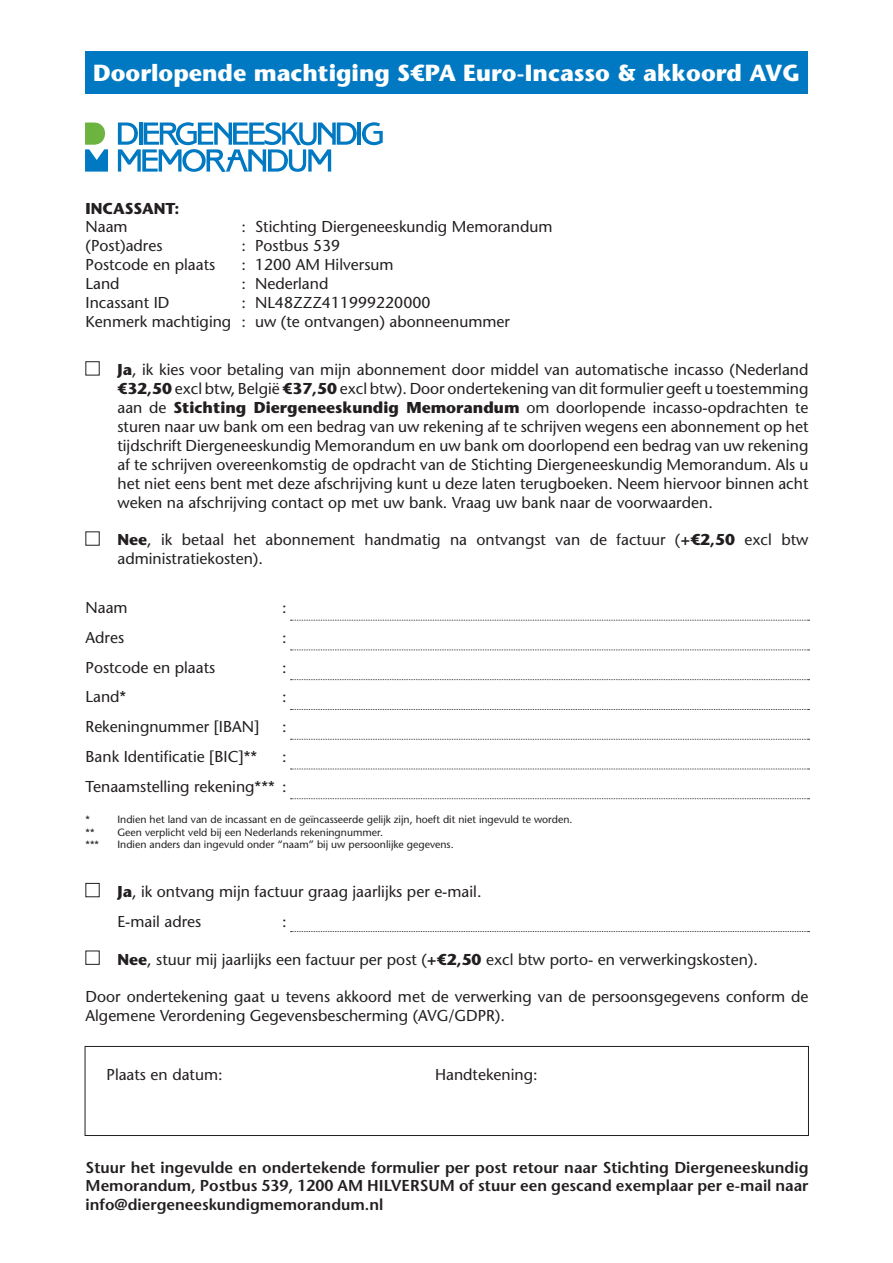
<style>
.page{position:relative;width:893px;height:1263px;background:#fff}
.page>*{position:absolute;margin:0;border:0;box-sizing:border-box;transform-origin:0 0}
.t1{font:700 23.25px "Stone Sans Std";color:#fff}
.t2{font:500 15.75px/18.9px "Stone Sans Std";color:#231f20}
.t3{font:600 15.75px/18.9px "Stone Sans Std";color:#231f20;text-align:justify}
.t4{font:700 15.75px "Stone Sans Std";color:#231f20}
.t5{font:500 10.5px "Stone Sans Std";color:#231f20}
.s1{font-weight:700}
</style>
<div class="page">
<svg style="left:85px;top:123px;width:23px;height:49px"></svg>
<svg style="left:118px;top:122px;width:265px;height:50px"></svg>
<div style="left:85px;top:51px;width:723px;height:43px;background:#0079c2"></div>
<div style="left:86px;top:883px;width:13px;height:14px;border:1px solid #231f20"></div>
<svg style="left:291px;top:620px;width:518px;height:1px"></svg>
<svg style="left:291px;top:650px;width:518px;height:1px"></svg>
<svg style="left:291px;top:679px;width:518px;height:1px"></svg>
<svg style="left:291px;top:709px;width:518px;height:1px"></svg>
<svg style="left:291px;top:739px;width:518px;height:1px"></svg>
<svg style="left:291px;top:769px;width:518px;height:1px"></svg>
<svg style="left:291px;top:798px;width:518px;height:1px"></svg>
<svg style="left:291px;top:931px;width:518px;height:1px"></svg>
<div style="left:85px;top:1046px;width:724px;height:90px;border:1px solid #231f20"></div>
<p class="t1" style="left:93px;top:59px;width:708px">Doorlopende machtiging S€PA Euro-Incasso &amp; akkoord AVG</p>
<p class="t4" style="left:86px;top:199px;width:95px">INCASSANT:</p>
<p class="t2" style="left:86px;top:218px;width:44px">Naam</p>
<p class="t2" style="left:242px;top:218px;width:312px">: Stichting Diergeneeskundig Memorandum</p>
<p class="t2" style="left:86px;top:236px;width:78px">(Post)adres</p>
<p class="t2" style="left:242px;top:236px;width:100px">: Postbus 539</p>
<p class="t2" style="left:86px;top:255px;width:131px">Postcode en plaats</p>
<p class="t2" style="left:242px;top:255px;width:153px">: 1200 AM Hilversum</p>
<p class="t2" style="left:86px;top:274px;width:36px">Land</p>
<p class="t2" style="left:242px;top:274px;width:88px">: Nederland</p>
<p class="t2" style="left:86px;top:293px;width:85px">Incassant ID</p>
<p class="t2" style="left:242px;top:293px;width:190px">: NL48ZZZ411999220000</p>
<p class="t2" style="left:86px;top:312px;width:426px">Kenmerk machtiging : uw (te ontvangen) abonneenummer</p>
<p class="t2" style="left:117px;top:360px;width:692px;text-align:justify"><span class="s1">Ja</span>, ik kies voor betaling van mijn abonnement door middel van automatische incasso (Nederland <span class="s1">€32,50</span> excl btw, België <span class="s1">€37,50</span> excl btw). Door ondertekening van dit formulier geeft u toestemming aan de <span class="s1">Stichting Diergeneeskundig Memorandum</span> om doorlopende incasso-opdrachten te sturen naar uw bank om een bedrag van uw rekening af te schrijven wegens een abonnement op het tijdschrift Diergeneeskundig Memorandum en uw bank om doorlopend een bedrag van uw rekening af te schrijven overeenkomstig de opdracht van de Stichting Diergeneeskundig Memorandum. Als u het niet eens bent met deze afschrijving kunt u deze laten terugboeken. Neem hiervoor binnen acht weken na afschrijving contact op met uw bank. Vraag uw bank naar de voorwaarden.</p>
<p class="t2" style="left:117px;top:531px;width:692px"><span class="s1">Nee</span>, ik betaal het abonnement handmatig na ontvangst van de factuur (<span class="s1">+€2,50</span> excl btw administratiekosten).</p>
<p class="t2" style="left:86px;top:598px;width:44px">Naam</p>
<p class="t2" style="left:282px;top:598px;width:6px">:</p>
<p class="t2" style="left:86px;top:628px;width:40px">Adres</p>
<p class="t2" style="left:282px;top:628px;width:6px">:</p>
<p class="t2" style="left:86px;top:658px;width:131px">Postcode en plaats</p>
<p class="t2" style="left:282px;top:658px;width:6px">:</p>
<p class="t2" style="left:86px;top:687px;width:42px">Land*</p>
<p class="t2" style="left:282px;top:687px;width:6px">:</p>
<p class="t2" style="left:86px;top:717px;width:175px">Rekeningnummer [IBAN]</p>
<p class="t2" style="left:282px;top:717px;width:6px">:</p>
<p class="t2" style="left:86px;top:747px;width:173px">Bank Identificatie [BIC]**</p>
<p class="t2" style="left:282px;top:747px;width:6px">:</p>
<p class="t2" style="left:86px;top:777px;width:203px">Tenaamstelling rekening*** :</p>
<p class="t5" style="left:86px;top:813px;width:6px">*</p>
<p class="t5" style="left:117px;top:813px;width:457px">Indien het land van de incassant en de geïncasseerde gelijk zijn, hoeft dit niet ingevuld te worden.</p>
<p class="t5" style="left:86px;top:826px;width:10px">**</p>
<p class="t5" style="left:117px;top:826px;width:267px">Geen verplicht veld bij een Nederlands rekeningnummer.</p>
<p class="t5" style="left:86px;top:838px;width:15px">***</p>
<p class="t5" style="left:117px;top:838px;width:338px">Indien anders dan ingevuld onder “naam” bij uw persoonlijke gegevens.</p>
<p class="t2" style="left:117px;top:882px;width:366px"><span class="s1">Ja</span>, ik ontvang mijn factuur graag jaarlijks per e-mail.</p>
<p class="t2" style="left:117px;top:912px;width:85px">E-mail adres</p>
<p class="t2" style="left:282px;top:912px;width:6px">:</p>
<p class="t2" style="left:117px;top:950px;width:642px"><span class="s1">Nee</span>, stuur mij jaarlijks een factuur per post (<span class="s1">+€2,50</span> excl btw porto- en verwerkingskosten).</p>
<p class="t2" style="left:86px;top:987px;width:724px">Door ondertekening gaat u tevens akkoord met de verwerking van de persoonsgegevens conform de<br>Algemene Verordening Gegevensbescherming (AVG/GDPR).</p>
<p class="t2" style="left:107px;top:1065px;width:118px">Plaats en datum:</p>
<p class="t2" style="left:435px;top:1065px;width:104px">Handtekening:</p>
<p class="t3" style="left:86px;top:1157px;width:724px">Stuur het ingevulde en ondertekende formulier per post retour naar Stichting Diergeneeskundig Memorandum, Postbus 539, 1200 AM HILVERSUM of stuur een gescand exemplaar per e-mail naar info@diergeneeskundigmemorandum.nl</p>
</div>
